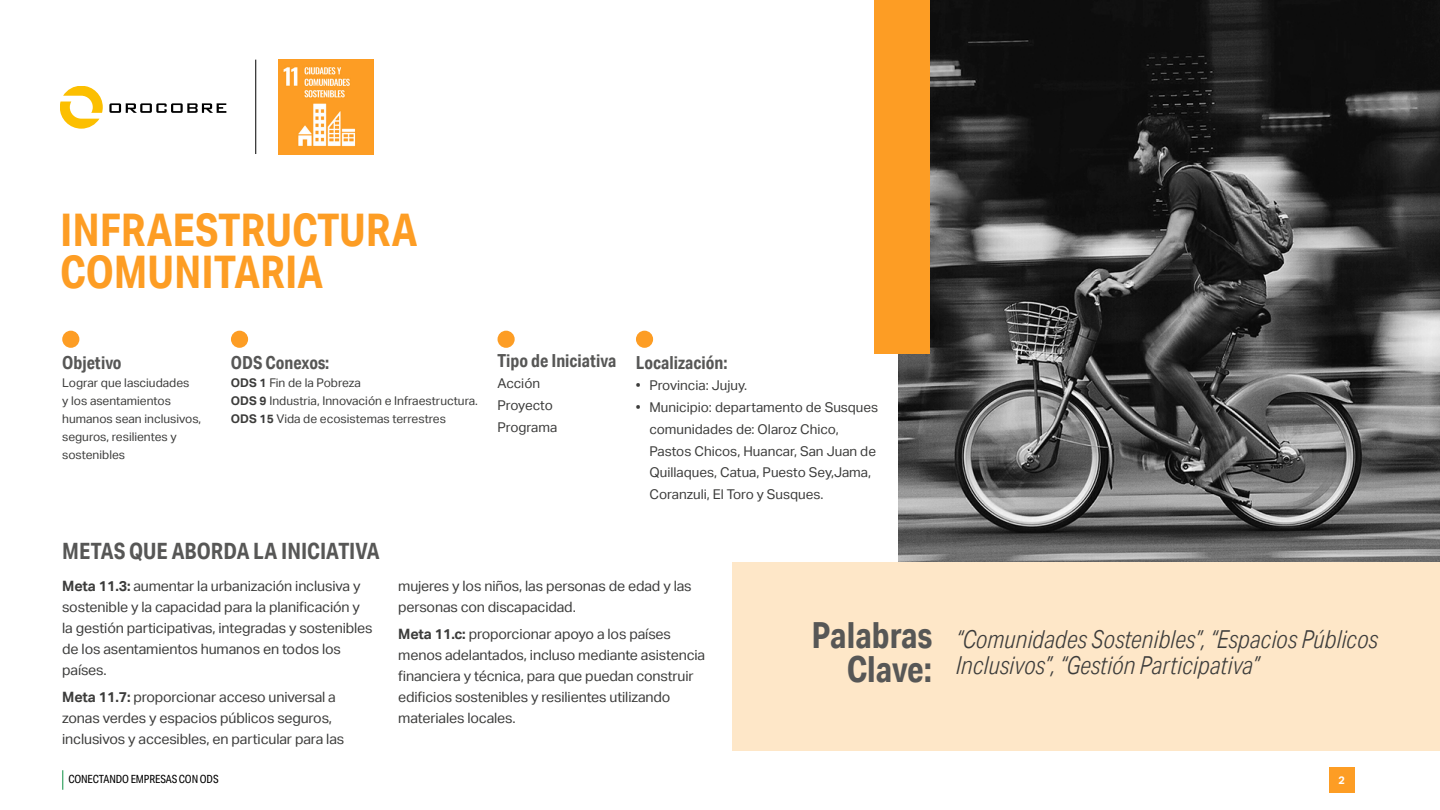
<style>
.page{position:relative;width:1440px;height:810px;background:#fff}
.page>*{position:absolute;margin:0;border:0;box-sizing:border-box;transform-origin:0 0}
.t1{font:700 45px/42.8px "Aktiv Grotesk Cd";color:#fd9d24}
.t2{font:700 36px/33.8px "Aktiv Grotesk Cd";color:#575756;text-align:right}
.t3{font:italic 300 24.75px/26.2px "Aktiv Grotesk Cd";color:#3c3c3b}
.t4{font:700 22.5px "Aktiv Grotesk Cd";color:#575756}
.t5{font:700 18px "Aktiv Grotesk Cd";color:#575756}
.t6{font:14.25px/21px "Aktiv Grotesk";letter-spacing:-.01em;color:#3c3c3b}
.t7{font:13.5px/21.8px "Aktiv Grotesk";color:#3c3c3b}
.t8{font:12px/18px "Aktiv Grotesk";color:#3c3c3b}
.t9{font:11.25px "Aktiv Grotesk Cd";letter-spacing:-.01em;color:#000}
.t10{font:700 10.88px "Aktiv Grotesk";color:#fff}
.s1{font-weight:700}
</style>
<div class="page">
<svg style="left:62px;top:770px;width:1px;height:20px"></svg>
<div style="left:1329px;top:767px;width:25px;height:26px;background:#fd9d24"></div>
<img style="left:898px;top:0;width:542px;height:562px">
<div style="left:874px;top:0;width:56px;height:354px;background:#fd9d24"></div>
<img style="left:279px;top:60px;width:95px;height:94px">
<hr style="left:256px;top:60px;width:1px;height:94px;background:#000">
<div style="left:62px;top:331px;width:17px;height:17px;background:#fd9d24;border-radius:50%"></div>
<div style="left:231px;top:331px;width:17px;height:17px;background:#fd9d24;border-radius:50%"></div>
<div style="left:732px;top:562px;width:708px;height:189px;background:#fee7c8"></div>
<div style="left:636px;top:331px;width:17px;height:17px;background:#fd9d24;border-radius:50%"></div>
<div style="left:498px;top:331px;width:17px;height:17px;background:#fd9d24;border-radius:50%"></div>
<svg style="left:60px;top:86px;width:43px;height:43px"></svg>
<svg style="left:109px;top:103px;width:117px;height:10px"></svg>
<p class="t1" style="left:60px;top:208px;width:359px">INFRAESTRUCTURA<br>COMUNITARIA</p>
<p class="t5" style="left:62px;top:351px;width:61px">Objetivo</p>
<p class="t8" style="left:62px;top:373px;width:141px">Lograr que lasciudades<br>y los asentamientos humanos sean inclusivos, seguros, resilientes y sostenibles</p>
<p class="t5" style="left:231px;top:351px;width:100px">ODS Conexos:</p>
<p class="t8" style="left:231px;top:373px;width:132px"><span class="s1">ODS 1</span> Fin de la Pobreza</p>
<p class="t8" style="left:231px;top:391px;width:249px"><span class="s1">ODS 9</span> Industria, Innovación e Infraestructura.</p>
<p class="t8" style="left:231px;top:409px;width:217px"><span class="s1">ODS 15</span> Vida de ecosistemas terrestres</p>
<p class="t5" style="left:498px;top:349px;width:120px">Tipo de Iniciativa</p>
<p class="t7" style="left:498px;top:373px;width:44px">Acción</p>
<p class="t7" style="left:498px;top:395px;width:57px">Proyecto</p>
<p class="t7" style="left:498px;top:416px;width:61px">Programa</p>
<h3 class="t4" style="left:62px;top:537px;width:319px">METAS QUE ABORDA LA INICIATIVA</h3>
<p class="t5" style="left:636px;top:351px;width:93px">Localización:</p>
<p class="t7" style="left:636px;top:375px;width:113px">• Provincia: Jujuy.</p>
<p class="t7" style="left:649px;top:397px;width:230px;text-indent:-14px">• Municipio: departamento de Susques comunidades de: Olaroz Chico, Pastos Chicos, Huancar, San Juan de Quillaques, Catua, Puesto Sey,Jama, Coranzuli, El Toro y Susques.</p>
<p class="t6" style="left:62px;top:576px;width:312px"><span class="s1">Meta 11.3:</span> aumentar la urbanización inclusiva y sostenible y la capacidad para la planificación y la gestión participativas, integradas y sostenibles de los asentamientos humanos en todos los países.</p>
<p class="t6" style="left:62px;top:687px;width:284px"><span class="s1">Meta 11.7:</span> proporcionar acceso universal a zonas verdes y espacios públicos seguros, inclusivos y accesibles, en particular para las</p>
<p class="t6" style="left:398px;top:576px;width:295px">mujeres y los niños, las personas de edad y las personas con discapacidad.</p>
<p class="t6" style="left:398px;top:624px;width:308px"><span class="s1">Meta 11.c:</span> proporcionar apoyo a los países menos adelantados, incluso mediante asistencia financiera y técnica, para que puedan construir edificios sostenibles y resilientes utilizando materiales locales.</p>
<p class="t2" style="left:811px;top:618px;width:122px">Palabras<br>Clave:</p>
<p class="t3" style="left:956px;top:626px;width:424px">“Comunidades Sostenibles”, “Espacios Públicos<br>Inclusivos”, “Gestión Participativa”</p>
<p class="t9" style="left:68px;top:773px;width:152px">CONECTANDO EMPRESAS CON ODS</p>
<p class="t10" style="left:1338px;top:774px;width:8px">2</p>
</div>
